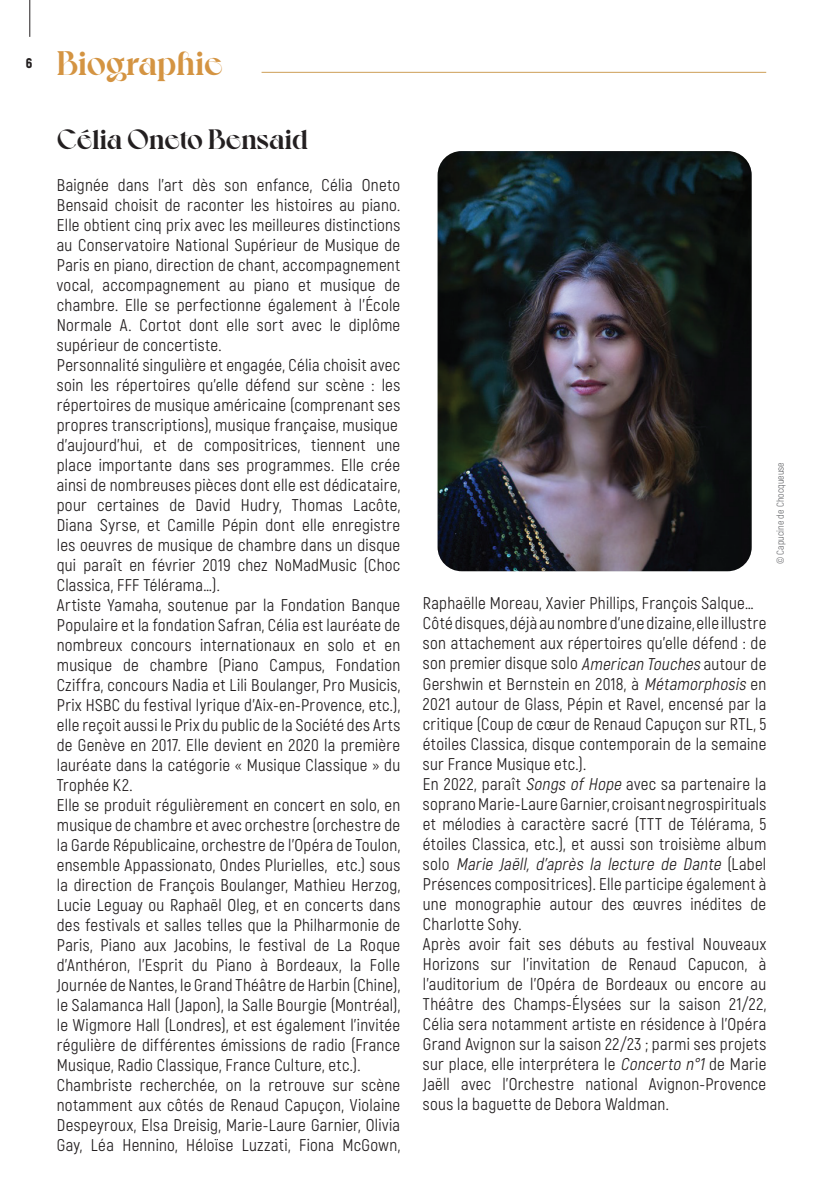
<style>
.page{position:relative;width:823px;height:1191px;background:#fff}
.page>*{position:absolute;margin:0;border:0;box-sizing:border-box;transform-origin:0 0}
.t1{font:700 34px "Voyage";color:#d49442}
.t2{font:700 28px "Voyage";color:#231f20}
.t3{font:17px/20px "Akrobat";letter-spacing:.015em;color:#231f20}
.t4{font:900 14px "Akrobat";color:#231f20}
.t5{font:10px "Akrobat";color:#6c6d70}
.s1{font-style:italic}
</style>
<div class="page">
<hr style="left:29px;top:0;width:1px;height:37px;background:#231f20">
<hr style="left:261px;top:72px;width:504px;height:1px;background:#cd9f57">
<img style="left:437px;top:151px;width:314px;height:420px">
<p class="t4" style="left:26px;top:54px;width:8px">6</p>
<h1 class="t1" style="left:57px;top:43px;width:167px">Biographie</h1>
<h2 class="t2" style="left:57px;top:122px;width:252px">Célia Oneto Bensaid</h2>
<p class="t3" style="left:57px;top:175px;width:345px">Baignée dans l’art dès son enfance, Célia Oneto Bensaid choisit de raconter les histoires au piano.<br>Elle obtient cinq prix avec les meilleures distinctions au Conservatoire National Supérieur de Musique de Paris en piano, direction de chant, accompagnement vocal, accompagnement au piano et musique de chambre. Elle se perfectionne également à l’École Normale A. Cortot dont elle sort avec le diplôme supérieur de concertiste.<br>Personnalité singulière et engagée, Célia choisit avec soin les répertoires qu’elle défend sur scène : les répertoires de musique américaine (comprenant ses propres transcriptions), musique française, musique d’aujourd’hui, et de compositrices, tiennent une place importante dans ses programmes. Elle crée ainsi de nombreuses pièces dont elle est dédicataire, pour certaines de David Hudry, Thomas Lacôte, Diana Syrse, et Camille Pépin dont elle enregistre les oeuvres de musique de chambre dans un disque qui paraît en février 2019 chez NoMadMusic (Choc Classica, FFF Télérama…).<br>Artiste Yamaha, soutenue par la Fondation Banque Populaire et la fondation Safran, Célia est lauréate de nombreux concours internationaux en solo et en musique de chambre (Piano Campus, Fondation Cziffra, concours Nadia et Lili Boulanger, Pro Musicis, Prix HSBC du festival lyrique d’Aix-en-Provence, etc.), elle reçoit aussi le Prix du public de la Société des Arts de Genève en 2017. Elle devient en 2020 la première lauréate dans la catégorie « Musique Classique » du Trophée K2.<br>Elle se produit régulièrement en concert en solo, en musique de chambre et avec orchestre (orchestre de la Garde Républicaine, orchestre de l’Opéra de Toulon, ensemble Appassionato, Ondes Plurielles, etc.) sous la direction de François Boulanger, Mathieu Herzog, Lucie Leguay ou Raphaël Oleg, et en concerts dans des festivals et salles telles que la Philharmonie de Paris, Piano aux Jacobins, le festival de La Roque d’Anthéron, l’Esprit du Piano à Bordeaux, la Folle Journée de Nantes, le Grand Théâtre de Harbin (Chine), le Salamanca Hall (Japon), la Salle Bourgie (Montréal), le Wigmore Hall (Londres), et est également l’invitée régulière de différentes émissions de radio (France Musique, Radio Classique, France Culture, etc.).<br>Chambriste recherchée, on la retrouve sur scène notamment aux côtés de Renaud Capuçon, Violaine Despeyroux, Elsa Dreisig, Marie-Laure Garnier, Olivia Gay, Léa Hennino, Héloïse Luzzati, Fiona McGown,</p>
<p class="t5" style="left:773px;top:564px;width:104px;rotate:-90deg">© Capucine de Chocqueuse</p>
<p class="t3" style="left:422px;top:593px;width:345px">Raphaëlle Moreau, Xavier Phillips, François Salque… Côté disques, déjà au nombre d’une dizaine, elle illustre son attachement aux répertoires qu’elle défend : de son premier disque solo <span class="s1">American Touches</span> autour de Gershwin et Bernstein en 2018, à <span class="s1">Métamorphosis</span> en 2021 autour de Glass, Pépin et Ravel, encensé par la critique (Coup de cœur de Renaud Capuçon sur RTL, 5 étoiles Classica, disque contemporain de la semaine sur France Musique etc.).<br>En 2022, paraît <span class="s1">Songs of Hope</span> avec sa partenaire la soprano Marie-Laure Garnier, croisant negrospirituals et mélodies à caractère sacré (TTT de Télérama, 5 étoiles Classica, etc.), et aussi son troisième album s o l o <span class="s1">Marie Jaëll, d’après la lecture de Dante</span> ( L a b e l Présences compositrices). Elle participe également à une monographie autour des œuvres inédites de Charlotte Sohy.<br>Après avoir fait ses débuts au festival Nouveaux Horizons sur l’invitation de Renaud Capucon, à l’auditorium de l’Opéra de Bordeaux ou encore au Théâtre des Champs-Élysées sur la saison 21/22, Célia sera notamment artiste en résidence à l’Opéra Grand Avignon sur la saison 22/23 ; parmi ses projets sur place, elle interprétera le <span class="s1">Concerto n°1</span> de Marie Jaëll avec l’Orchestre national Avignon-Provence sous la baguette de Debora Waldman.</p>
</div>
